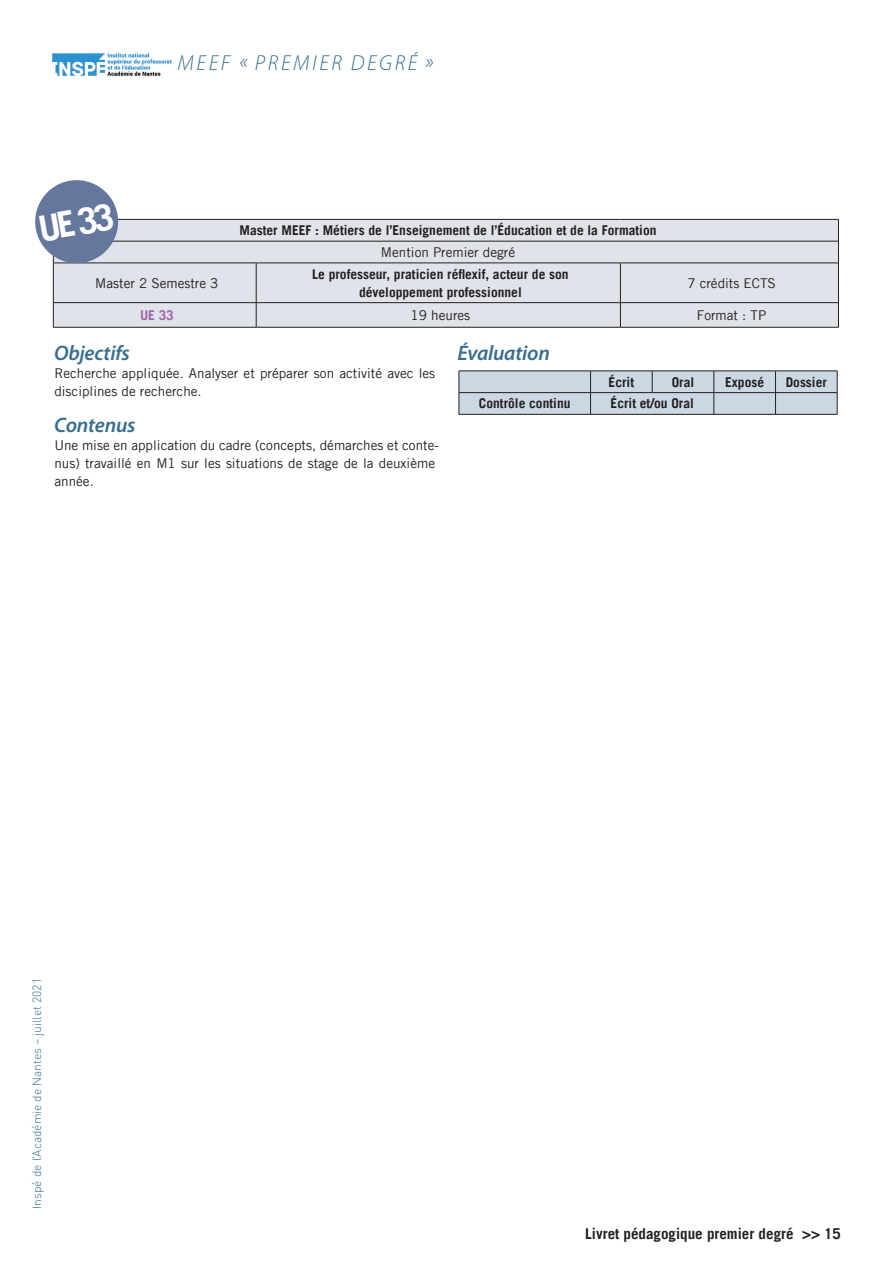
<style>
.page{position:relative;width:893px;height:1263px;background:#fff}
.page>*{position:absolute;margin:0;border:0;box-sizing:border-box;transform-origin:0 0}
.t1{font:700 36px "Trade Gothic LT";color:#fff}
.t2{font:italic 300 21.75px "Myriad Pro";letter-spacing:.12em;color:#386e8f}
.t3{font:italic 600 21px "Myriad Pro";letter-spacing:-.01em;color:#386e8f}
.t4{font:700 15px "Trade Gothic LT";color:#231f20}
.t5{font:13.5px/18px "Trade Gothic LT";color:#231f20}
.t6{font:700 13.5px "Trade Gothic LT";color:#231f20}
.t7{font:700 13.5px "Trade Gothic LT";color:#a065aa}
.t8{font:300 12px "DIN Pro";color:#386e8f}
</style>
<div class="page">
<img style="left:52px;top:52px;width:120px;height:24px">
<div style="left:54px;top:220px;width:784px;height:107px;background:#e1e3eb"></div>
<hr style="left:53px;top:219px;width:203px;height:1px;background:#231f20">
<hr style="left:256px;top:219px;width:364px;height:1px;background:#231f20">
<hr style="left:620px;top:219px;width:219px;height:1px;background:#231f20">
<hr style="left:53px;top:241px;width:203px;height:1px;background:#231f20">
<hr style="left:256px;top:241px;width:364px;height:1px;background:#231f20">
<hr style="left:620px;top:241px;width:219px;height:1px;background:#231f20">
<svg style="left:838px;top:220px;width:1px;height:43px"></svg>
<hr style="left:53px;top:263px;width:203px;height:1px;background:#231f20">
<hr style="left:53px;top:263px;width:1px;height:39px;background:#231f20">
<hr style="left:256px;top:263px;width:364px;height:1px;background:#231f20">
<hr style="left:256px;top:263px;width:1px;height:39px;background:#231f20">
<hr style="left:620px;top:263px;width:219px;height:1px;background:#231f20">
<hr style="left:620px;top:263px;width:1px;height:39px;background:#231f20">
<hr style="left:838px;top:263px;width:1px;height:39px;background:#231f20">
<hr style="left:53px;top:302px;width:203px;height:1px;background:#231f20">
<svg style="left:53px;top:303px;width:1px;height:24px"></svg>
<hr style="left:256px;top:302px;width:364px;height:1px;background:#231f20">
<svg style="left:256px;top:303px;width:1px;height:24px"></svg>
<hr style="left:620px;top:302px;width:219px;height:1px;background:#231f20">
<svg style="left:620px;top:303px;width:1px;height:24px"></svg>
<svg style="left:838px;top:303px;width:1px;height:24px"></svg>
<hr style="left:53px;top:327px;width:203px;height:1px;background:#231f20">
<hr style="left:256px;top:327px;width:364px;height:1px;background:#231f20">
<hr style="left:620px;top:327px;width:219px;height:1px;background:#231f20">
<svg style="left:35px;top:180px;width:86px;height:86px"></svg>
<svg style="left:459px;top:371px;width:379px;height:43px;background:#c2cfda"></svg>
<hr style="left:459px;top:414px;width:132px;height:1px;background:#231f20">
<hr style="left:591px;top:414px;width:61px;height:1px;background:#231f20">
<hr style="left:652px;top:414px;width:62px;height:1px;background:#231f20">
<hr style="left:714px;top:414px;width:61px;height:1px;background:#231f20">
<hr style="left:775px;top:414px;width:62px;height:1px;background:#231f20">
<p class="t2" style="left:178px;top:50px;width:257px">MEEF « PREMIER DEGRÉ »</p>
<p class="t1" style="left:35px;top:207px;width:77px;rotate:-10deg">UE 33</p>
<p class="t5" style="left:95px;top:274px;width:125px">Master 2 Semestre 3</p>
<p class="t6" style="left:239px;top:222px;width:419px">Master MEEF : Métiers de l’Enseignement de l’Éducation et de la Formation</p>
<p class="t5" style="left:381px;top:243px;width:136px">Mention Premier degré</p>
<p class="t6" style="left:312px;top:266px;width:258px">Le professeur, praticien réflexif, acteur de son</p>
<p class="t6" style="left:359px;top:284px;width:164px">développement professionnel</p>
<p class="t5" style="left:687px;top:274px;width:90px">7 crédits ECTS</p>
<p class="t7" style="left:140px;top:307px;width:35px">UE 33</p>
<p class="t5" style="left:411px;top:306px;width:61px">19 heures</p>
<p class="t5" style="left:697px;top:306px;width:71px">Format : TP</p>
<p class="t3" style="left:54px;top:340px;width:77px">Objectifs</p>
<p class="t5" style="left:54px;top:364px;width:382px">Recherche appliquée. Analyser et préparer son activité avec les disciplines de recherche.</p>
<p class="t3" style="left:54px;top:412px;width:83px">Contenus</p>
<p class="t5" style="left:54px;top:436px;width:386px">Une mise en application du cadre (concepts, démarches et conte&shy;nus) travaillé en M1 sur les situations de stage de la deuxième année.</p>
<p class="t3" style="left:457px;top:340px;width:94px">Évaluation</p>
<p class="t6" style="left:609px;top:373px;width:27px">Écrit</p>
<p class="t6" style="left:672px;top:373px;width:24px">Oral</p>
<p class="t6" style="left:725px;top:373px;width:40px">Exposé</p>
<p class="t6" style="left:786px;top:373px;width:43px">Dossier</p>
<p class="t6" style="left:479px;top:395px;width:93px">Contrôle continu</p>
<p class="t6" style="left:611px;top:395px;width:85px">Écrit et/ou Oral</p>
<p class="t8" style="left:27px;top:1209px;width:232px;rotate:-90deg">Inspé de l’Académie de Nantes – juillet 2021</p>
<p class="t4" style="left:585px;top:1224px;width:257px">Livret pédagogique premier degré &gt;&gt; 15</p>
</div>
